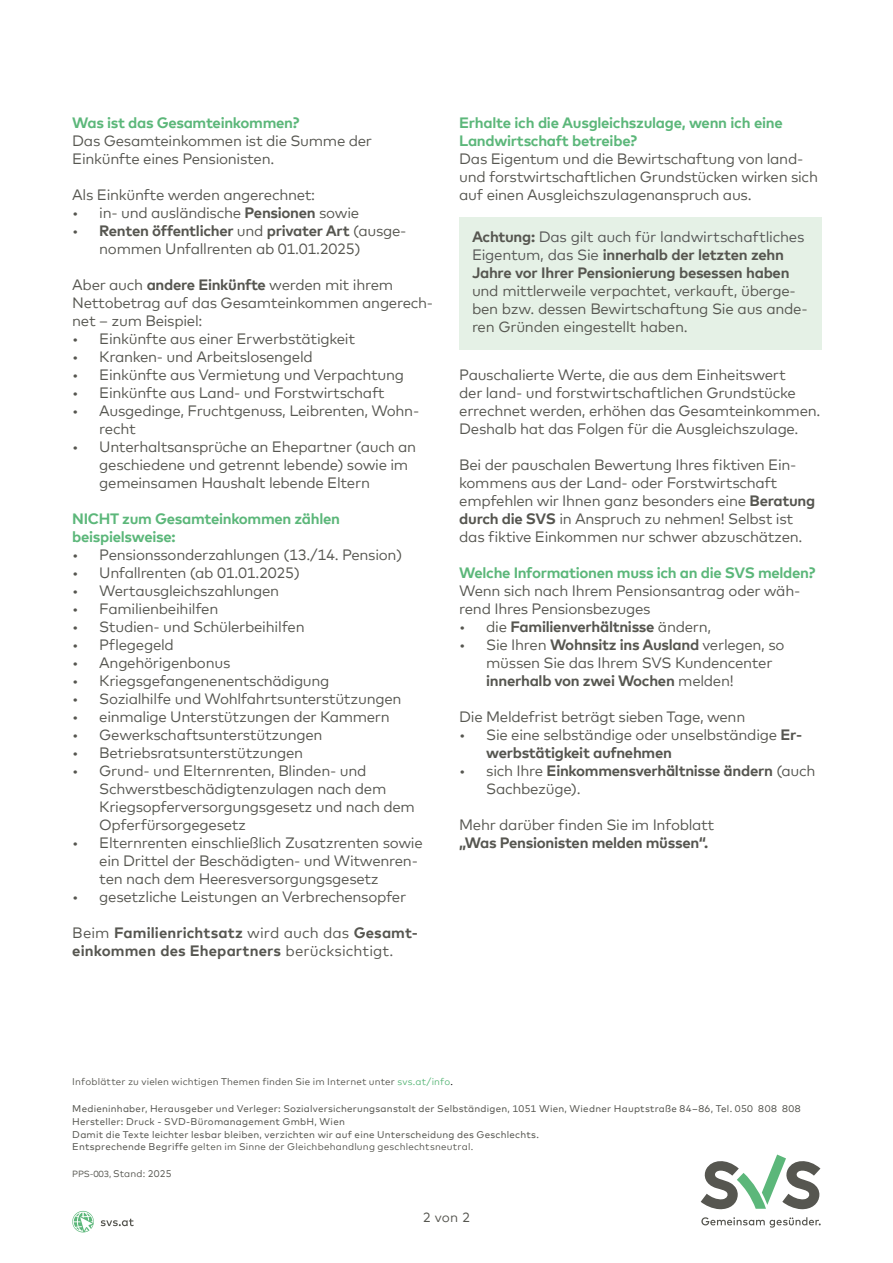
<style>
.page{position:relative;width:893px;height:1263px;background:#fff}
.page>*{position:absolute;margin:0;border:0;box-sizing:border-box;transform-origin:0 0}
.t1{font:15px/18px "Mark Offc Pro";letter-spacing:-.02em;color:#565650}
.t2{font:700 15px/18px "Mark Offc Pro";letter-spacing:-.02em;color:#565650}
.t3{font:700 15px/18px "Mark Offc Pro";letter-spacing:-.02em;color:#5cb77a}
.t4{font:700 15px/18px "Mark Offc Pro";letter-spacing:.005em;color:#565650}
.t5{font:13.5px "Mark Offc Pro";color:#565650}
.t6{font:9.75px/12.8px "Mark Offc Pro";letter-spacing:.025em;color:#565650}
.t7{font:9.75px "Mark Offc Pro";letter-spacing:.015em;color:#565650}
.s1{font-weight:700}
.s2{font-weight:400}
.s3{font-weight:400;color:#565656}
.s4{color:#5cb77a}
.s5{color:#000}
.s6{font-style:inherit}
.s7{font-size:9px}
</style>
<div class="page">
<svg style="left:701px;top:1154px;width:119px;height:56px"></svg>
<svg style="left:701px;top:1217px;width:120px;height:10px"></svg>
<svg style="left:72px;top:1211px;width:22px;height:21px"></svg>
<svg style="left:101px;top:1219px;width:33px;height:7px"></svg>
<div style="left:459px;top:217px;width:363px;height:133px;background:#e5f1e6"></div>
<p class="t3" style="left:72px;top:113px;width:229px">Was ist das Gesamteinkommen?</p>
<p class="t1" style="left:72px;top:131px;width:301px">Das Gesamteinkommen ist die Summe der<br>Einkünfte eines Pensionisten.</p>
<p class="t1" style="left:72px;top:185px;width:244px">Als Einkünfte werden angerechnet:</p>
<p class="t1" style="left:72px;top:203px;width:288px">• in- und ausländische <span class="s1">Pensionen</span> sowie</p>
<p class="t1" style="left:99px;top:221px;width:309px;text-indent:-27px">• <span class="s1">Renten öffentlicher</span> und <span class="s1">privater Art</span> (ausge&shy;nommen Unfallrenten ab 01.01.2025)</p>
<p class="t1" style="left:72px;top:275px;width:362px">Aber auch <span class="s1">andere Einkünfte</span> werden mit ihrem<br>Nettobetrag auf das Gesamteinkommen angerech&shy;net – zum Beispiel:</p>
<p class="t1" style="left:72px;top:329px;width:284px">• Einkünfte aus einer Erwerbstätigkeit</p>
<p class="t1" style="left:72px;top:347px;width:242px">• Kranken- und Arbeitslosengeld</p>
<p class="t1" style="left:72px;top:365px;width:333px">• Einkünfte aus Vermietung und Verpachtung</p>
<p class="t1" style="left:72px;top:383px;width:314px">• Einkünfte aus Land- und Forstwirtschaft</p>
<p class="t1" style="left:99px;top:401px;width:321px;text-indent:-27px">• Ausgedinge, Fruchtgenuss, Leibrenten, Wohn&shy;recht</p>
<p class="t1" style="left:99px;top:437px;width:318px;text-indent:-27px">• Unterhaltsansprüche an Ehepartner (auch an geschiedene und getrennt lebende) sowie im gemeinsamen Haushalt lebende Eltern</p>
<p class="t3" style="left:72px;top:509px;width:269px">NICHT zum Gesamteinkommen zählen beispielsweise:</p>
<p class="t1" style="left:72px;top:545px;width:332px">• Pensionssonderzahlungen (13./14. Pension)</p>
<p class="t1" style="left:72px;top:563px;width:229px">• Unfallrenten (ab 01.01.2025)</p>
<p class="t1" style="left:72px;top:581px;width:208px">• Wertausgleichszahlungen</p>
<p class="t1" style="left:72px;top:599px;width:148px">• Familienbeihilfen</p>
<p class="t1" style="left:72px;top:617px;width:234px">• Studien- und Schülerbeihilfen</p>
<p class="t1" style="left:72px;top:635px;width:103px">• Pflegegeld</p>
<p class="t1" style="left:72px;top:653px;width:160px">• Angehörigenbonus</p>
<p class="t1" style="left:72px;top:671px;width:259px">• Kriegsgefangenenentschädigung</p>
<p class="t1" style="left:72px;top:689px;width:331px">• Sozialhilfe und Wohlfahrtsunterstützungen</p>
<p class="t1" style="left:72px;top:707px;width:319px">• einmalige Unterstützungen der Kammern</p>
<p class="t1" style="left:72px;top:725px;width:252px">• Gewerkschaftsunterstützungen</p>
<p class="t1" style="left:72px;top:743px;width:232px">• Betriebsratsunterstützungen</p>
<p class="t1" style="left:99px;top:761px;width:317px;text-indent:-27px">• Grund- und Elternrenten, Blinden- und Schwerstbeschädigtenzulagen nach dem Kriegsopferversorgungsgesetz und nach dem Opferfürsorgegesetz</p>
<p class="t1" style="left:99px;top:833px;width:325px;text-indent:-27px">• Elternrenten einschließlich Zusatzrenten sowie ein Drittel der Beschädigten- und Witwenren&shy;ten nach dem Heeresversorgungsgesetz</p>
<p class="t1" style="left:72px;top:887px;width:335px">• gesetzliche Leistungen an Verbrechensopfer</p>
<p class="t4" style="left:72px;top:923px;width:347px"><span class="s2">Beim</span> Familienrichtsatz <span class="s2">wird auch das</span> Gesamt&shy;einkommen des Ehepartners <span class="s2">berücksichtigt.</span></p>
<p class="t3" style="left:459px;top:113px;width:325px">Erhalte ich die Ausgleichszulage, wenn ich eine<br>Landwirtschaft betreibe?</p>
<p class="t1" style="left:459px;top:149px;width:360px">Das Eigentum und die Bewirtschaftung von land&shy;und forstwirtschaftlichen Grundstücken wirken sich auf einen Ausgleichszulagenanspruch aus.</p>
<p class="t2" style="left:472px;top:226px;width:334px">Achtung: <span class="s3">Das gilt auch für landwirtschaftliches<br>Eigentum, das Sie</span> innerhalb der letzten zehn<br>Jahre vor Ihrer Pensionierung besessen haben</p>
<p class="t1" style="left:472px;top:281px;width:337px">und mittlerweile verpachtet, verkauft, überge&shy;ben bzw. dessen Bewirtschaftung Sie aus ande&shy;ren Gründen eingestellt haben.</p>
<p class="t1" style="left:459px;top:365px;width:363px">Pauschalierte Werte, die aus dem Einheitswert<br>der land- und forstwirtschaftlichen Grundstücke errechnet werden, erhöhen das Gesamteinkommen.<br>Deshalb hat das Folgen für die Ausgleichszulage.</p>
<p class="t1" style="left:459px;top:455px;width:357px">Bei der pauschalen Bewertung Ihres fiktiven Ein&shy;kommens aus der Land- oder Forstwirtschaft empfehlen wir Ihnen ganz besonders eine <span class="s1">Beratung durch die SVS</span> in Anspruch zu nehmen! Selbst ist das fiktive Einkommen nur schwer abzuschätzen.</p>
<p class="t3" style="left:459px;top:563px;width:358px">Welche Informationen muss ich an die SVS melden?</p>
<p class="t1" style="left:459px;top:581px;width:343px">Wenn sich nach Ihrem Pensionsantrag oder wäh&shy;rend Ihres Pensionsbezuges</p>
<p class="t2" style="left:459px;top:617px;width:253px"><span class="s2">• die</span> Familienverhältnisse <span class="s2">ändern,</span></p>
<p class="t1" style="left:486px;top:635px;width:300px;text-indent:-27px">• Sie Ihren <span class="s1">Wohnsitz ins Ausland</span> verlegen, so müssen Sie das Ihrem SVS Kundencenter <span class="s1">innerhalb von zwei Wochen</span> melden!</p>
<p class="t1" style="left:459px;top:707px;width:288px">Die Meldefrist beträgt sieben Tage, wenn</p>
<p class="t1" style="left:486px;top:725px;width:318px;text-indent:-27px">• Sie eine selbständige oder unselbständige <span class="s1">Er&shy;werbstätigkeit aufnehmen</span></p>
<p class="t2" style="left:486px;top:761px;width:331px;text-indent:-27px"><span class="s2">• sich Ihre</span> Einkommensverhältnisse ändern <span class="s2">(auch<br>Sachbezüge).</span></p>
<p class="t1" style="left:459px;top:815px;width:257px">Mehr darüber finden Sie im Infoblatt</p>
<p class="t2" style="left:459px;top:833px;width:250px">„Was Pensionisten melden müssen“.</p>
<p class="t7" style="left:72px;top:1074px;width:382px">Infoblätter zu vielen wichtigen Themen finden Sie im Internet unter <span class="s4">svs.at/info</span><span class="s5">.</span></p>
<p class="t6" style="left:72px;top:1101px;width:730px">Medieninhaber, Herausgeber und Verleger: Sozialversicherungsanstalt der Selbständigen, 1051 Wien, Wiedner Hauptstraße 84–86, Tel. 050 808 808<br>Hersteller: Druck - SVD-Büromanagement GmbH, Wien<br>Damit die Texte leichter lesbar bleiben, verzichten wir auf eine Unterscheidung des Geschlechts.<br>Entsprechende Begriffe <span class="s6">gelten im Sinne der Gleichbehandlung geschlechtsneutral.</span></p>
<p class="t7" style="left:72px;top:1166px;width:101px"><span class="s7">PPS-003,</span> Stand: 2025</p>
<p class="t5" style="left:423px;top:1207px;width:49px">2 von 2</p>
</div>
